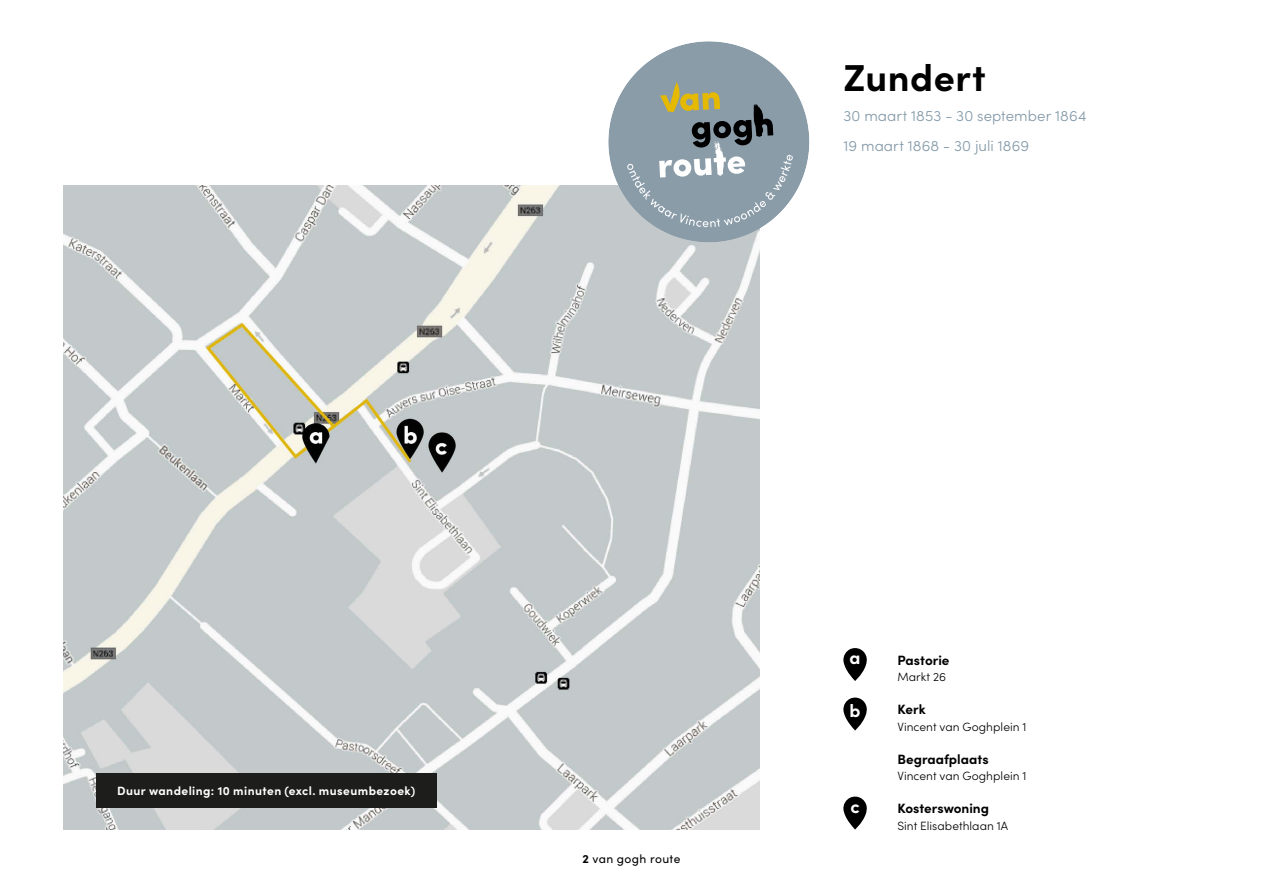
<style>
.page{position:relative;width:1263px;height:893px;background:#fff}
.page>*{position:absolute;margin:0;border:0;box-sizing:border-box;transform-origin:0 0}
.t1{font:700 37.5px "Sofia Pro";letter-spacing:.015em;color:#000}
.t2{font:700 18px "Sofia Pro";color:#fff}
.t3{font:300 15px/30px "Sofia Pro";letter-spacing:.005em;color:#8298a7}
.t4{font:700 13.5px "Sofia Pro";color:#000}
.t5{font:300 12px "Sofia Pro";letter-spacing:.005em;color:#000}
.t6{font:700 12px "Sofia Pro";letter-spacing:.035em;color:#fff}
.t7{font:12px "Sofia Pro";letter-spacing:.035em;color:#000}
.s1{font-weight:700}
</style>
<div class="page">
<img style="left:64px;top:186px;width:695px;height:644px">
<div style="left:96px;top:774px;width:341px;height:34px;background:#1d1d1c"></div>
<svg style="left:843px;top:648px;width:24px;height:33px"></svg>
<svg style="left:843px;top:697px;width:24px;height:34px"></svg>
<svg style="left:843px;top:796px;width:24px;height:34px"></svg>
<svg style="left:608px;top:41px;width:201px;height:201px"></svg>
<h1 class="t1" style="left:843px;top:49px;width:144px">Zundert</h1>
<p class="t3" style="left:843px;top:100px;width:245px">30 maart 1853 - 30 september 1864<br>19 maart 1868 - 30 juli 1869</p>
<p class="t6" style="left:117px;top:782px;width:300px">Duur wandeling: 10 minuten (excl. museumbezoek)</p>
<p class="t7" style="left:582px;top:850px;width:100px"><span class="s1">2</span> van gogh route</p>
<h2 class="t2" style="left:849px;top:644px;width:13px">a</h2>
<h2 class="t2" style="left:849px;top:697px;width:13px">b</h2>
<h2 class="t2" style="left:850px;top:793px;width:11px">c</h2>
<p class="t4" style="left:897px;top:649px;width:54px">Pastorie</p>
<p class="t5" style="left:897px;top:668px;width:50px">Markt 26</p>
<p class="t4" style="left:897px;top:699px;width:30px">Kerk</p>
<p class="t5" style="left:897px;top:718px;width:131px">Vincent van Goghplein 1</p>
<p class="t4" style="left:897px;top:748px;width:93px">Begraafplaats</p>
<p class="t5" style="left:897px;top:767px;width:131px">Vincent van Goghplein 1</p>
<p class="t4" style="left:897px;top:798px;width:93px">Kosterswoning</p>
<p class="t5" style="left:897px;top:817px;width:112px">Sint Elisabethlaan 1A</p>
</div>
